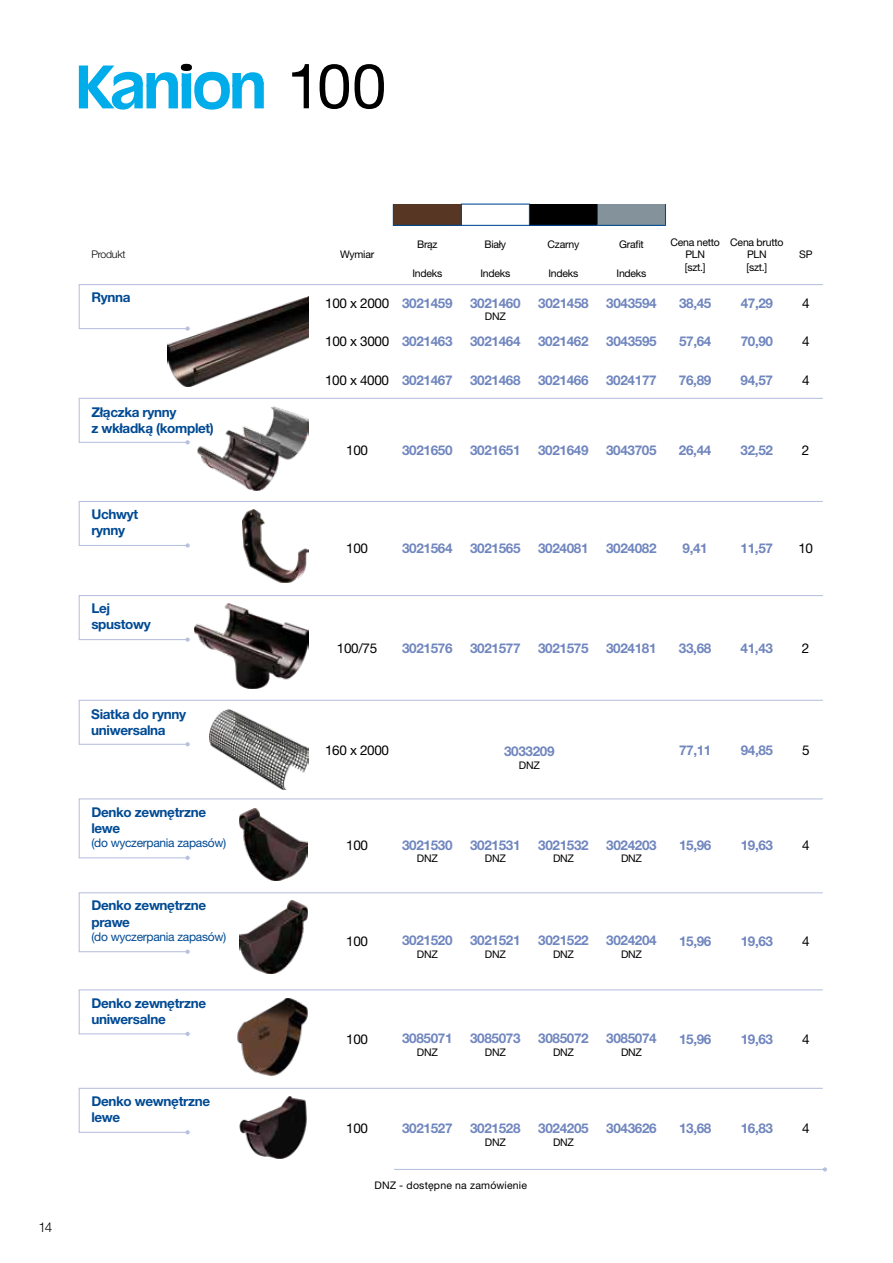
<style>
.page{position:relative;width:893px;height:1263px;background:#fff}
.page>*{position:absolute;margin:0;border:0;box-sizing:border-box;transform-origin:0 0}
.t1{font:62.4px "Helvetica Neue LT Pro";color:#000}
.t2{font:700 13.5px "Helvetica Neue LT Pro";letter-spacing:-.025em;color:#7086be}
.t3{font:700 13.5px/16.2px "Helvetica Neue LT Pro";letter-spacing:-.025em;color:#004a93}
.t4{font:13.5px "Helvetica Neue LT Pro";letter-spacing:-.025em;color:#000}
.t5{font:300 13.5px "Helvetica Neue LT Pro";color:#000}
.t6{font:12px "Helvetica Neue LT Pro";letter-spacing:-.025em;color:#004a93}
.t7{font:10.5px/12.6px "Helvetica Neue LT Pro";letter-spacing:-.025em;color:#000;text-align:center}
.t8{font:10.5px "Helvetica Neue LT Pro";letter-spacing:.015em;color:#000}
.t9{font:300 10.5px "Helvetica Neue LT Pro";letter-spacing:-.025em;color:#000}
.s1{font-weight:700;color:#7086be}
</style>
<div class="page">
<hr style="left:394px;top:1169px;width:431px;height:1px;background:#b8c0e0">
<svg style="left:823px;top:1167px;width:4px;height:4px"></svg>
<div style="left:393px;top:204px;width:68px;height:21px;background:#573723"></div>
<div style="left:529px;top:204px;width:68px;height:21px;background:#000"></div>
<div style="left:597px;top:204px;width:68px;height:21px;background:#83929b"></div>
<svg style="left:393px;top:204px;width:1px;height:21px"></svg>
<svg style="left:597px;top:204px;width:1px;height:21px"></svg>
<svg style="left:665px;top:204px;width:1px;height:21px"></svg>
<hr style="left:393px;top:225px;width:68px;height:1px;background:#004a93">
<hr style="left:529px;top:225px;width:68px;height:1px;background:#004a93">
<hr style="left:597px;top:225px;width:69px;height:1px;background:#004a93">
<hr style="left:461px;top:204px;width:69px;height:1px;background:#004a93">
<svg style="left:461px;top:205px;width:1px;height:20px"></svg>
<svg style="left:529px;top:205px;width:1px;height:20px"></svg>
<hr style="left:461px;top:225px;width:68px;height:1px;background:#004a93">
<img style="left:168px;top:331px;width:140px;height:56px">
<img style="left:241px;top:953px;width:55px;height:20px">
<img style="left:250px;top:859px;width:56px;height:21px">
<img style="left:211px;top:746px;width:97px;height:44px">
<img style="left:197px;top:444px;width:107px;height:46px">
<img style="left:243px;top:548px;width:65px;height:35px">
<img style="left:201px;top:642px;width:107px;height:46px">
<img style="left:245px;top:1134px;width:60px;height:25px">
<svg style="left:78px;top:284px;width:745px;height:47px"></svg>
<svg style="left:78px;top:397px;width:745px;height:47px"></svg>
<svg style="left:78px;top:501px;width:745px;height:47px"></svg>
<svg style="left:78px;top:595px;width:745px;height:47px"></svg>
<svg style="left:78px;top:699px;width:745px;height:47px"></svg>
<svg style="left:78px;top:1087px;width:745px;height:47px"></svg>
<svg style="left:78px;top:989px;width:745px;height:47px"></svg>
<div style="left:181px;top:64px;width:11px;height:7px;background:#000;border-radius:50%"></div>
<svg style="left:79px;top:66px;width:185px;height:44px"></svg>
<svg style="left:78px;top:798px;width:745px;height:61px"></svg>
<svg style="left:185px;top:856px;width:5px;height:4px"></svg>
<svg style="left:78px;top:892px;width:745px;height:61px"></svg>
<svg style="left:185px;top:949px;width:5px;height:5px"></svg>
<img style="left:237px;top:998px;width:71px;height:79px">
<h1 class="t1" style="left:287px;top:48px;width:101px">100</h1>
<p class="t5" style="left:38px;top:1218px;width:16px">14</p>
<p class="t9" style="left:91px;top:248px;width:36px">Produkt</p>
<p class="t7" style="left:340px;top:248px;width:36px">Wymiar</p>
<p class="t7" style="left:417px;top:238px;width:22px">Brąz</p>
<p class="t7" style="left:485px;top:238px;width:23px">Biały</p>
<p class="t7" style="left:548px;top:238px;width:33px">Czarny</p>
<p class="t7" style="left:619px;top:238px;width:26px">Grafit</p>
<p class="t7" style="left:671px;top:236px;width:51px">Cena netto<br>PLN<br>[szt.]</p>
<p class="t7" style="left:730px;top:236px;width:55px">Cena brutto<br>PLN<br>[szt.]</p>
<p class="t7" style="left:412px;top:267px;width:31px">Indeks</p>
<p class="t7" style="left:480px;top:267px;width:31px">Indeks</p>
<p class="t7" style="left:548px;top:267px;width:31px">Indeks</p>
<p class="t7" style="left:617px;top:267px;width:31px">Indeks</p>
<p class="t7" style="left:799px;top:248px;width:15px">SP</p>
<p class="t3" style="left:91px;top:289px;width:41px">Rynna</p>
<p class="t4" style="left:325px;top:295px;width:129px">100 x 2000 <span class="s1">3021459</span></p>
<p class="t2" style="left:470px;top:294px;width:52px">3021460</p>
<p class="t7" style="left:485px;top:310px;width:22px">DNZ</p>
<p class="t2" style="left:538px;top:295px;width:52px">3021458</p>
<p class="t2" style="left:606px;top:295px;width:52px">3043594</p>
<p class="t2" style="left:679px;top:295px;width:34px">38,45</p>
<p class="t2" style="left:741px;top:295px;width:34px">47,29</p>
<p class="t4" style="left:802px;top:295px;width:9px">4</p>
<p class="t3" style="left:91px;top:404px;width:124px">Złączka rynny<br>z wkładką (komplet)</p>
<p class="t3" style="left:91px;top:506px;width:48px">Uchwyt rynny</p>
<p class="t3" style="left:91px;top:599px;width:61px">Lej spustowy</p>
<p class="t3" style="left:91px;top:706px;width:96px">Siatka do rynny uniwersalna</p>
<p class="t4" style="left:325px;top:333px;width:129px">100 x 3000 <span class="s1">3021463</span></p>
<p class="t2" style="left:470px;top:333px;width:52px">3021464</p>
<p class="t2" style="left:538px;top:333px;width:52px">3021462</p>
<p class="t2" style="left:606px;top:333px;width:52px">3043595</p>
<p class="t2" style="left:679px;top:333px;width:34px">57,64</p>
<p class="t2" style="left:741px;top:333px;width:34px">70,90</p>
<p class="t4" style="left:802px;top:333px;width:9px">4</p>
<p class="t4" style="left:325px;top:371px;width:129px">100 x 4000 <span class="s1">3021467</span></p>
<p class="t2" style="left:470px;top:371px;width:52px">3021468</p>
<p class="t2" style="left:538px;top:371px;width:52px">3021466</p>
<p class="t2" style="left:606px;top:371px;width:52px">3024177</p>
<p class="t2" style="left:679px;top:371px;width:34px">76,89</p>
<p class="t2" style="left:741px;top:371px;width:34px">94,57</p>
<p class="t4" style="left:802px;top:371px;width:9px">4</p>
<p class="t4" style="left:346px;top:442px;width:23px">100</p>
<p class="t2" style="left:402px;top:441px;width:52px">3021650</p>
<p class="t2" style="left:470px;top:441px;width:52px">3021651</p>
<p class="t2" style="left:538px;top:441px;width:52px">3021649</p>
<p class="t2" style="left:606px;top:441px;width:52px">3043705</p>
<p class="t2" style="left:679px;top:441px;width:34px">26,44</p>
<p class="t2" style="left:741px;top:441px;width:34px">32,52</p>
<p class="t4" style="left:802px;top:442px;width:9px">2</p>
<p class="t4" style="left:346px;top:539px;width:23px">100</p>
<p class="t2" style="left:402px;top:539px;width:52px">3021564</p>
<p class="t2" style="left:470px;top:539px;width:52px">3021565</p>
<p class="t2" style="left:538px;top:539px;width:52px">3024081</p>
<p class="t2" style="left:606px;top:539px;width:52px">3024082</p>
<p class="t2" style="left:682px;top:539px;width:27px">9,41</p>
<p class="t2" style="left:741px;top:539px;width:34px">11,57</p>
<p class="t4" style="left:798px;top:539px;width:16px">10</p>
<p class="t4" style="left:337px;top:639px;width:42px">100/75</p>
<p class="t2" style="left:402px;top:639px;width:52px">3021576</p>
<p class="t2" style="left:470px;top:639px;width:52px">3021577</p>
<p class="t2" style="left:538px;top:639px;width:52px">3021575</p>
<p class="t2" style="left:606px;top:639px;width:52px">3024181</p>
<p class="t2" style="left:679px;top:639px;width:34px">33,68</p>
<p class="t2" style="left:741px;top:639px;width:34px">41,43</p>
<p class="t4" style="left:802px;top:639px;width:9px">2</p>
<p class="t4" style="left:325px;top:741px;width:66px">160 x 2000</p>
<p class="t2" style="left:504px;top:743px;width:52px">3033209</p>
<p class="t7" style="left:519px;top:758px;width:22px">DNZ</p>
<p class="t2" style="left:679px;top:741px;width:34px">77,11</p>
<p class="t2" style="left:741px;top:741px;width:34px">94,85</p>
<p class="t4" style="left:802px;top:741px;width:9px">5</p>
<p class="t3" style="left:91px;top:803px;width:116px">Denko zewnętrzne lewe</p>
<p class="t6" style="left:91px;top:836px;width:136px">(do wyczerpania zapasów)</p>
<p class="t4" style="left:346px;top:837px;width:23px">100</p>
<p class="t2" style="left:402px;top:836px;width:52px">3021530</p>
<p class="t7" style="left:417px;top:852px;width:22px">DNZ</p>
<p class="t3" style="left:91px;top:897px;width:116px">Denko zewnętrzne prawe</p>
<p class="t6" style="left:91px;top:929px;width:136px">(do wyczerpania zapasów)</p>
<p class="t4" style="left:346px;top:933px;width:23px">100</p>
<p class="t2" style="left:402px;top:932px;width:52px">3021520</p>
<p class="t7" style="left:417px;top:948px;width:22px">DNZ</p>
<p class="t3" style="left:91px;top:995px;width:116px">Denko zewnętrzne uniwersalne</p>
<p class="t4" style="left:346px;top:1031px;width:23px">100</p>
<p class="t2" style="left:402px;top:1030px;width:52px">3085071</p>
<p class="t7" style="left:417px;top:1045px;width:22px">DNZ</p>
<p class="t2" style="left:470px;top:836px;width:52px">3021531</p>
<p class="t7" style="left:485px;top:852px;width:22px">DNZ</p>
<p class="t2" style="left:538px;top:836px;width:52px">3021532</p>
<p class="t7" style="left:553px;top:852px;width:22px">DNZ</p>
<p class="t2" style="left:470px;top:932px;width:52px">3021521</p>
<p class="t7" style="left:485px;top:948px;width:22px">DNZ</p>
<p class="t2" style="left:538px;top:932px;width:52px">3021522</p>
<p class="t7" style="left:553px;top:948px;width:22px">DNZ</p>
<p class="t2" style="left:470px;top:1030px;width:52px">3085073</p>
<p class="t7" style="left:485px;top:1045px;width:22px">DNZ</p>
<p class="t2" style="left:538px;top:1030px;width:52px">3085072</p>
<p class="t7" style="left:553px;top:1045px;width:22px">DNZ</p>
<p class="t3" style="left:91px;top:1093px;width:120px">Denko wewnętrzne lewe</p>
<p class="t4" style="left:346px;top:1120px;width:23px">100</p>
<p class="t2" style="left:402px;top:1120px;width:52px">3021527</p>
<p class="t2" style="left:470px;top:1119px;width:52px">3021528</p>
<p class="t7" style="left:485px;top:1135px;width:22px">DNZ</p>
<p class="t2" style="left:538px;top:1119px;width:52px">3024205</p>
<p class="t7" style="left:553px;top:1135px;width:22px">DNZ</p>
<p class="t8" style="left:374px;top:1178px;width:154px">DNZ - dostępne na zamówienie</p>
<p class="t2" style="left:606px;top:836px;width:52px">3024203</p>
<p class="t7" style="left:621px;top:852px;width:22px">DNZ</p>
<p class="t2" style="left:679px;top:837px;width:34px">15,96</p>
<p class="t2" style="left:741px;top:837px;width:34px">19,63</p>
<p class="t4" style="left:802px;top:837px;width:9px">4</p>
<p class="t2" style="left:606px;top:932px;width:52px">3024204</p>
<p class="t7" style="left:621px;top:948px;width:22px">DNZ</p>
<p class="t2" style="left:679px;top:933px;width:34px">15,96</p>
<p class="t2" style="left:741px;top:933px;width:34px">19,63</p>
<p class="t4" style="left:802px;top:933px;width:9px">4</p>
<p class="t2" style="left:606px;top:1030px;width:52px">3085074</p>
<p class="t7" style="left:621px;top:1045px;width:22px">DNZ</p>
<p class="t2" style="left:679px;top:1030px;width:34px">15,96</p>
<p class="t2" style="left:741px;top:1030px;width:34px">19,63</p>
<p class="t4" style="left:802px;top:1031px;width:9px">4</p>
<p class="t2" style="left:606px;top:1120px;width:52px">3043626</p>
<p class="t2" style="left:679px;top:1120px;width:34px">13,68</p>
<p class="t2" style="left:741px;top:1120px;width:34px">16,83</p>
<p class="t4" style="left:802px;top:1120px;width:9px">4</p>
</div>
